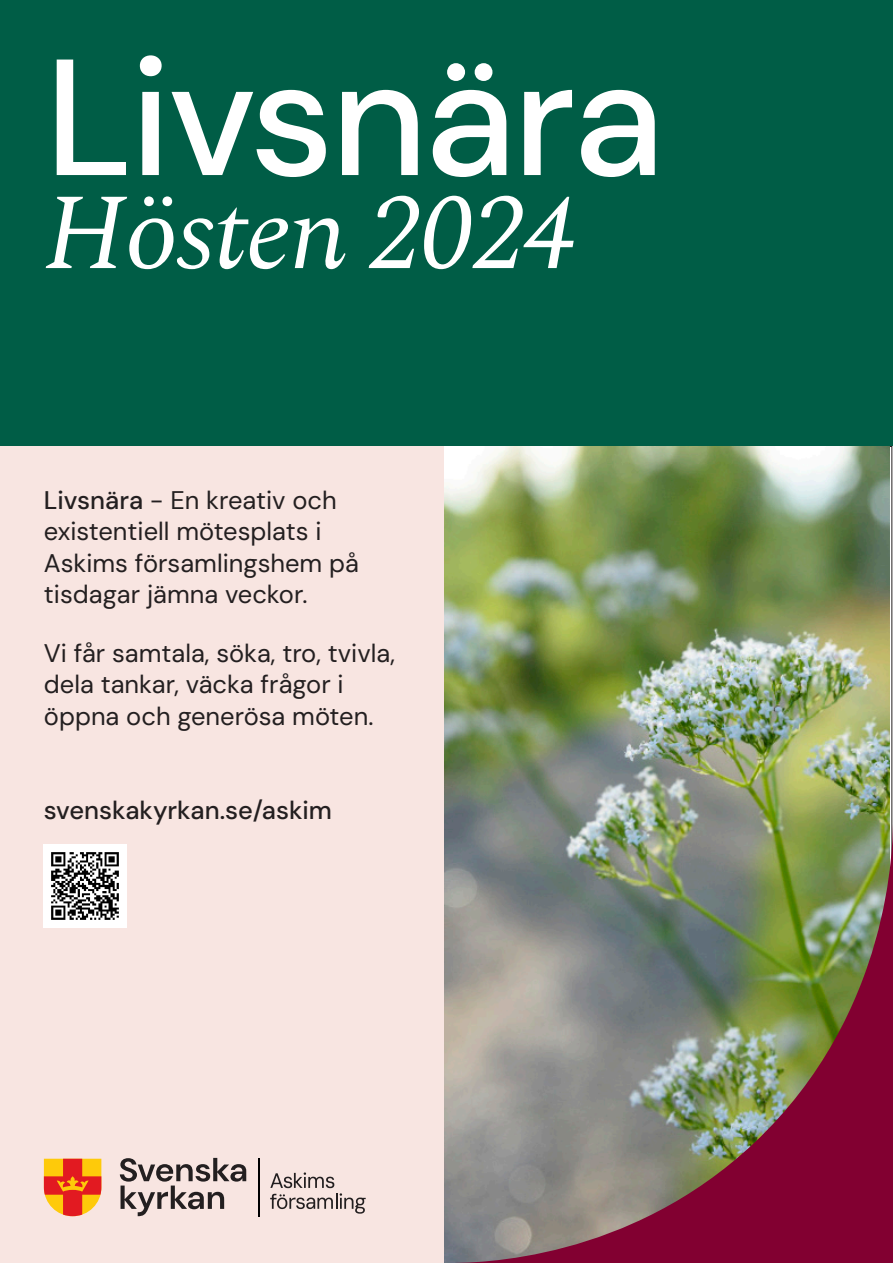
<style>
.page{position:relative;width:893px;height:1263px;background:#fff}
.page>*{position:absolute;margin:0;border:0;box-sizing:border-box;transform-origin:0 0}
.t1{font:500 165px "DM Sans";letter-spacing:-.02em;color:#fff}
.t2{font:italic 108px "Spectral";letter-spacing:-.02em;color:#fff}
.t3{font:25.5px/31.5px "DM Sans";color:#231f20}
.t4{font:500 25.5px "DM Sans";color:#231f20}
.s1{font-weight:500}
</style>
<div class="page">
<div style="left:0;top:443px;width:446px;height:819px;background:#f8e5e1"></div>
<div style="left:0;top:0;width:893px;height:445px;background:#005d46"></div>
<svg style="left:270px;top:1172px;width:96px;height:42px"></svg>
<svg style="left:44px;top:1159px;width:57px;height:57px;background:#ef772a"></svg>
<svg style="left:120px;top:1158px;width:126px;height:58px"></svg>
<hr style="left:258px;top:1158px;width:1px;height:58px;background:#000001">
<img style="left:444px;top:446px;width:446px;height:817px">
<img style="left:447px;top:817px;width:446px;height:446px">
<img style="left:44px;top:844px;width:83px;height:83px">
<p class="t1" style="left:45px;top:15px;width:621px">Livsnära</p>
<p class="t2" style="left:45px;top:154px;width:535px">Hösten 2024</p>
<p class="t3" style="left:44px;top:484px;width:317px"><span class="s1">Livsnära</span> - En kreativ och existentiell mötesplats i<br>Askims församlingshem på tisdagar jämna veckor.</p>
<p class="t3" style="left:44px;top:637px;width:353px">Vi får samtala, söka, tro, tvivla, dela tankar, väcka frågor i öppna och generösa möten.</p>
<p class="t4" style="left:44px;top:795px;width:290px">svenskakyrkan.se/askim</p>
</div>
